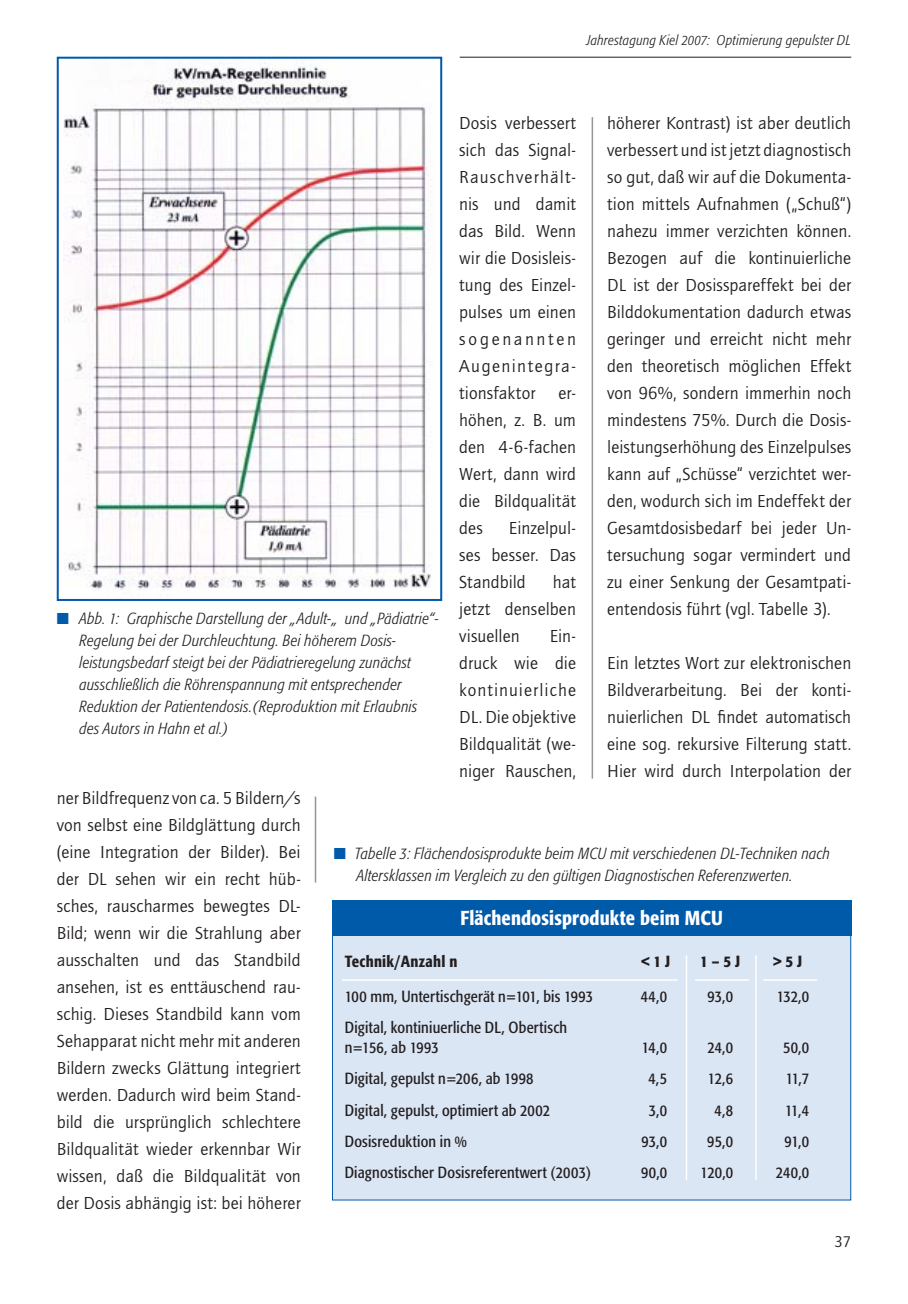
<style>
.page{position:relative;width:908px;height:1304px;background:#fff}
.page>*{position:absolute;margin:0;border:0;box-sizing:border-box;transform-origin:0 0}
.t1{font:500 condensed 20px "Formata";letter-spacing:.01em;color:#fff}
.t2{font:18px/27px "Quay";letter-spacing:.005em;color:#231f20;text-align:justify}
.t3{font:italic 300 condensed 16px/22px "Formata";letter-spacing:.02em;color:#231f20}
.t4{font:condensed 16px/20px "Formata";letter-spacing:.015em;color:#231f20}
.t5{font:500 condensed 16px "Formata";letter-spacing:.015em;color:#231f20}
.t6{font:16px "Quay";color:#231f20}
.t7{font:italic 300 condensed 14px "Formata";letter-spacing:.025em;color:#231f20}
.s1{color:#005aaa}
</style>
<div class="page">
<hr style="left:459px;top:57px;width:391px;height:1px;background:#231f20">
<hr style="left:314px;top:797px;width:2px;height:86px;background:#939598">
<hr style="left:591px;top:117px;width:2px;height:662px;background:#939598">
<img style="left:63px;top:65px;width:369px;height:525px">
<div style="left:57px;top:57px;width:385px;height:544px;border:2px solid #005aaa"></div>
<div style="left:332px;top:900px;width:518px;height:300px;background:#dbe6f5"></div>
<div style="left:332px;top:900px;width:518px;height:35px;background:#005aaa"></div>
<hr style="left:685px;top:955px;width:2px;height:225px;background:#fff">
<hr style="left:754px;top:955px;width:2px;height:225px;background:#fff">
<hr style="left:342px;top:979px;width:335px;height:2px;background:#fff">
<hr style="left:694px;top:979px;width:54px;height:2px;background:#fff">
<hr style="left:763px;top:979px;width:53px;height:2px;background:#fff">
<p class="t7" style="left:586px;top:34px;width:266px">Jahrestagung Kiel 2007: Optimierung gepulster DL</p>
<p class="t3" style="left:79px;top:609px;width:360px;text-indent:-23px"><span class="s1">■</span> Abb. 1: Graphische Darstellung der „Adult-„ und „Pädiatrie“- Regelung bei der Durchleuchtung. Bei höherem Dosis&shy;leistungsbedarf steigt bei der Pädiatrieregelung zunächst ausschließlich die Röhrenspannung mit entsprechender Reduktion der Patientendosis.(Reproduktion mit Erlaubnis des Autors in Hahn et al.)</p>
<p class="t2" style="left:459px;top:111px;width:118px">Dosis verbessert sich das Signal-Rauschverhält&shy;nis und damit das Bild. Wenn wir die Dosisleis&shy;tung des Einzel&shy;pulses um einen sogenannten Augenintegra&shy;tionsfaktor</p>
<p class="t2" style="left:459px;top:381px;width:118px;text-indent:99px">er&shy;höhen, z. B. um den 4-6-fachen Wert, dann wird die Bildqualität des</p>
<p class="t2" style="left:459px;top:516px;width:118px;text-indent:50px">Einzelpul&shy;ses besser. Das Standbild</p>
<p class="t2" style="left:459px;top:570px;width:118px;text-indent:94px">hat jetzt denselben visuellen</p>
<p class="t2" style="left:459px;top:624px;width:118px;text-indent:90px">Ein&shy;druck wie die kontinuierliche DL. Die objektive Bildqualität (we&shy;niger Rauschen,</p>
<p class="t2" style="left:607px;top:111px;width:245px">höherer Kontrast) ist aber deutlich verbessert und ist jetzt diagnostisch so gut, daß wir auf die Dokumenta&shy;tion mittels Aufnahmen („Schuß“) nahezu immer verzichten können.<br>Bezogen auf die kontinuierliche DL ist der Dosisspareffekt bei der Bilddokumentation dadurch etwas geringer und erreicht nicht mehr den theoretisch möglichen Effekt von 96%, sondern immerhin noch mindestens 75%. Durch die Dosis&shy;leistungserhöhung des Einzelpulses kann auf „Schüsse“ verzichtet wer&shy;den, wodurch sich im Endeffekt der Gesamtdosisbedarf bei jeder Un&shy;tersuchung sogar vermindert und zu einer Senkung der Gesamtpati&shy;entendosis führt (vgl. Tabelle 3).</p>
<p class="t2" style="left:607px;top:651px;width:245px">Ein letztes Wort zur elektronischen Bildverarbeitung. Bei der konti&shy;nuierlichen DL findet automatisch eine sog. rekursive Filterung statt.<br>Hier wird durch Interpolation der</p>
<p class="t2" style="left:57px;top:786px;width:245px">ner Bildfrequenz von ca. 5 Bildern/s von selbst eine Bildglättung durch (eine Integration der Bilder). Bei der DL sehen wir ein recht hüb&shy;sches, rauscharmes bewegtes DL-Bild; wenn wir die Strahlung aber ausschalten und das Standbild ansehen, ist es enttäuschend rau&shy;schig. Dieses Standbild kann vom Sehapparat nicht mehr mit anderen Bildern zwecks Glättung integriert werden. Dadurch wird beim Stand&shy;bild die ursprünglich schlechtere Bildqualität wieder erkennbar Wir wissen, daß die Bildqualität von der Dosis abhängig ist: bei höherer</p>
<p class="t3" style="left:356px;top:843px;width:474px;text-indent:-23px"><span class="s1">■</span> Tabelle 3: Flächendosisprodukte beim MCU mit verschiedenen DL-Techniken nach<br>Altersklassen im Vergleich zu den gültigen Diagnostischen Referenzwerten.</p>
<p class="t1" style="left:460px;top:910px;width:264px">Flächendosisprodukte beim MCU</p>
<p class="t5" style="left:344px;top:955px;width:114px">Technik/Anzahl n</p>
<p class="t5" style="left:641px;top:955px;width:30px">&lt; 1 J</p>
<p class="t5" style="left:699px;top:955px;width:41px">1 – 5 J</p>
<p class="t5" style="left:773px;top:955px;width:30px">&gt; 5 J</p>
<p class="t4" style="left:344px;top:987px;width:250px">100 mm, Untertischgerät n=101, bis 1993</p>
<p class="t4" style="left:640px;top:987px;width:28px">44,0</p>
<p class="t4" style="left:707px;top:987px;width:27px">93,0</p>
<p class="t4" style="left:776px;top:987px;width:34px">132,0</p>
<p class="t4" style="left:344px;top:1019px;width:224px">Digital, kontiniuerliche DL, Obertisch n=156, ab 1993</p>
<p class="t4" style="left:641px;top:1039px;width:27px">14,0</p>
<p class="t4" style="left:707px;top:1039px;width:27px">24,0</p>
<p class="t4" style="left:782px;top:1039px;width:28px">50,0</p>
<p class="t4" style="left:344px;top:1070px;width:190px">Digital, gepulst n=206, ab 1998</p>
<p class="t4" style="left:648px;top:1070px;width:20px">4,5</p>
<p class="t4" style="left:707px;top:1070px;width:27px">12,6</p>
<p class="t4" style="left:785px;top:1070px;width:25px">11,7</p>
<p class="t4" style="left:344px;top:1101px;width:207px">Digital, gepulst, optimiert ab 2002</p>
<p class="t4" style="left:648px;top:1101px;width:20px">3,0</p>
<p class="t4" style="left:714px;top:1101px;width:20px">4,8</p>
<p class="t4" style="left:784px;top:1101px;width:25px">11,4</p>
<p class="t4" style="left:344px;top:1133px;width:124px">Dosisreduktion in %</p>
<p class="t4" style="left:641px;top:1133px;width:27px">93,0</p>
<p class="t4" style="left:707px;top:1133px;width:27px">95,0</p>
<p class="t4" style="left:784px;top:1133px;width:26px">91,0</p>
<p class="t4" style="left:344px;top:1164px;width:248px">Diagnostischer Dosisreferentwert (2003)</p>
<p class="t4" style="left:640px;top:1164px;width:28px">90,0</p>
<p class="t4" style="left:700px;top:1164px;width:34px">120,0</p>
<p class="t4" style="left:775px;top:1164px;width:35px">240,0</p>
<p class="t6" style="left:833px;top:1235px;width:18px">37</p>
</div>
